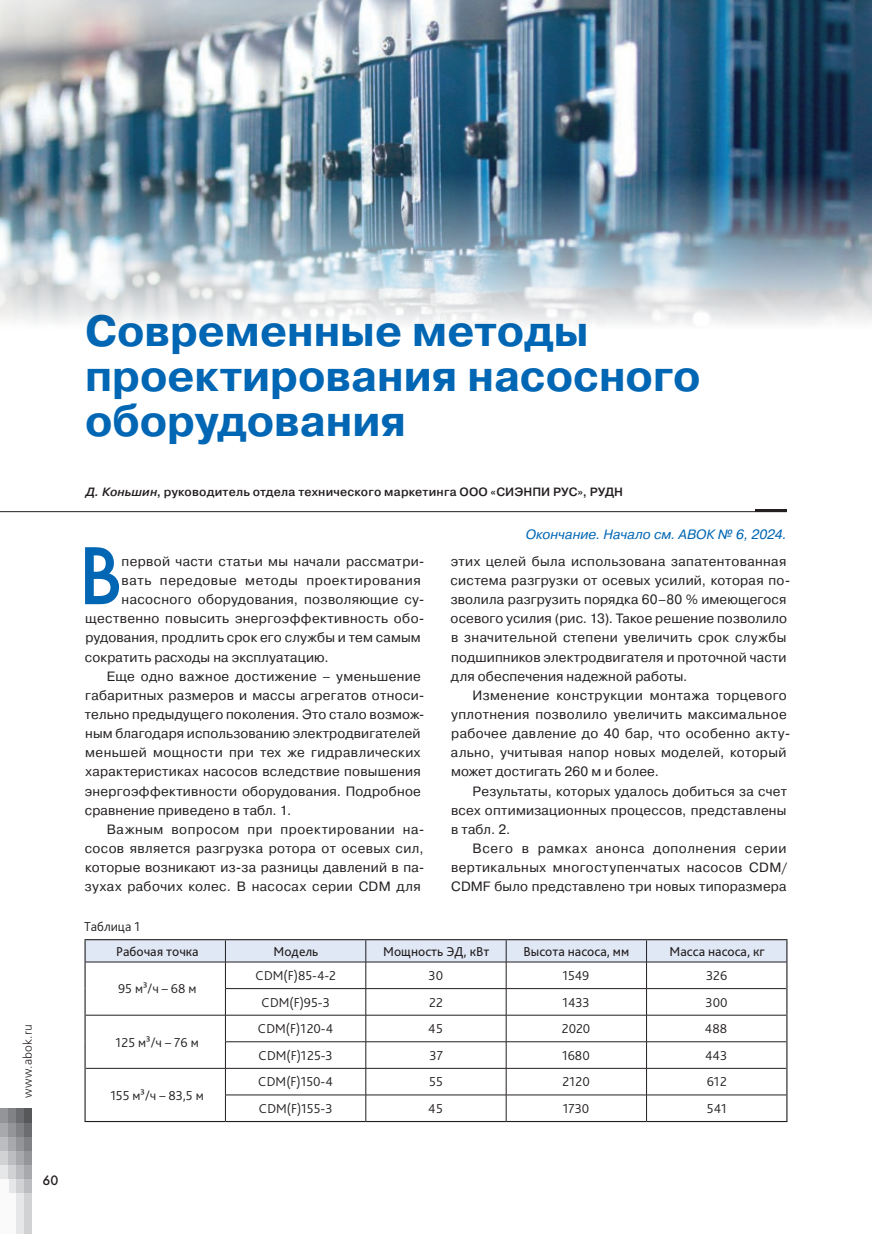
<style>
.page{position:relative;width:872px;height:1234px;background:#fff}
.page>*{position:absolute;margin:0;border:0;box-sizing:border-box;transform-origin:0 0}
.t1{font:500 85.35px "Futura";color:#0166b3}
.t2{font:700 43.5px/45px "Pragmatica";color:#0166b3}
.t3{font:13.5px/19.2px "Pragmatica";letter-spacing:.025em;color:#231f20}
.t4{font:300 13.5px "Bliss Pro";color:#231f20}
.t5{font:13.5px "Bliss Pro";color:#231f20}
.t6{font:13.5px "Pragmatica";letter-spacing:.045em;color:#231f20}
.t7{font:italic 13.5px "Pragmatica";letter-spacing:.005em;color:#0166b3}
.t8{font:13.5px "Futura Futuris C";color:#231f20}
.t9{font:500 12px "Pragmatica";letter-spacing:.015em;color:#231f20}
.t10{font:12px "Free Set Light C";letter-spacing:.015em;color:#231f20}
.s1{font-style:italic}
</style>
<div class="page">
<div style="left:0;top:1108px;width:9px;height:14px;background:#939598"></div>
<div style="left:0;top:1122px;width:9px;height:14px;background:#a8a9ad"></div>
<div style="left:0;top:1136px;width:9px;height:14px;background:#bcbdc0"></div>
<div style="left:0;top:1150px;width:9px;height:15px;background:#d1d2d4"></div>
<div style="left:0;top:1165px;width:9px;height:14px;background:#e6e7e9"></div>
<div style="left:9px;top:1108px;width:7px;height:14px;background:#808285"></div>
<div style="left:9px;top:1122px;width:7px;height:14px;background:#939598"></div>
<div style="left:9px;top:1136px;width:7px;height:14px;background:#a8a9ad"></div>
<div style="left:9px;top:1150px;width:7px;height:15px;background:#bcbdc0"></div>
<div style="left:9px;top:1165px;width:7px;height:14px;background:#d1d2d4"></div>
<div style="left:9px;top:1179px;width:7px;height:14px;background:#e6e7e9"></div>
<div style="left:16px;top:1108px;width:8px;height:14px;background:#6c6d70"></div>
<div style="left:16px;top:1122px;width:8px;height:14px;background:#808285"></div>
<div style="left:16px;top:1136px;width:8px;height:14px;background:#939598"></div>
<div style="left:16px;top:1150px;width:8px;height:15px;background:#a8a9ad"></div>
<div style="left:16px;top:1165px;width:8px;height:14px;background:#bcbdc0"></div>
<div style="left:16px;top:1179px;width:8px;height:14px;background:#d1d2d4"></div>
<div style="left:24px;top:1108px;width:8px;height:14px;background:#57585a"></div>
<div style="left:24px;top:1122px;width:8px;height:14px;background:#6c6d70"></div>
<div style="left:24px;top:1136px;width:8px;height:14px;background:#808285"></div>
<div style="left:24px;top:1150px;width:8px;height:15px;background:#939598"></div>
<div style="left:24px;top:1165px;width:8px;height:14px;background:#a8a9ad"></div>
<div style="left:24px;top:1179px;width:8px;height:14px;background:#bcbdc0"></div>
<div style="left:0;top:1179px;width:9px;height:54px;background:#fafafa"></div>
<div style="left:9px;top:1193px;width:7px;height:40px;background:#fafafa"></div>
<div style="left:16px;top:1193px;width:8px;height:40px;background:#e6e7e9"></div>
<div style="left:24px;top:1193px;width:8px;height:40px;background:#d1d2d4"></div>
<hr style="left:756px;top:509px;width:31px;height:3px;background:#231f20">
<hr style="left:0;top:511px;width:787px;height:1px;background:#231f20">
<img style="left:0;top:0;width:872px;height:324px">
<hr style="left:84px;top:938px;width:141px;height:2px;background:#231f20">
<hr style="left:84px;top:940px;width:2px;height:21px;background:#231f20">
<hr style="left:225px;top:938px;width:141px;height:2px;background:#231f20">
<hr style="left:366px;top:938px;width:140px;height:2px;background:#231f20">
<hr style="left:506px;top:938px;width:140px;height:2px;background:#231f20">
<hr style="left:646px;top:938px;width:141px;height:2px;background:#231f20">
<hr style="left:84px;top:961px;width:2px;height:27px;background:#231f20">
<hr style="left:84px;top:988px;width:2px;height:26px;background:#231f20">
<hr style="left:84px;top:1014px;width:2px;height:27px;background:#231f20">
<hr style="left:84px;top:1041px;width:2px;height:27px;background:#231f20">
<hr style="left:84px;top:1068px;width:2px;height:26px;background:#231f20">
<hr style="left:84px;top:1094px;width:2px;height:26px;background:#231f20">
<hr style="left:84px;top:1120px;width:141px;height:1px;background:#231f20">
<hr style="left:225px;top:1120px;width:141px;height:1px;background:#231f20">
<hr style="left:366px;top:1120px;width:140px;height:1px;background:#231f20">
<hr style="left:506px;top:1120px;width:140px;height:1px;background:#231f20">
<hr style="left:646px;top:1120px;width:141px;height:1px;background:#231f20">
<svg style="left:85px;top:939px;width:702px;height:181px"></svg>
<p class="t10" style="left:21px;top:1097px;width:75px;rotate:-90deg">www.abok.ru</p>
<p class="t8" style="left:43px;top:1171px;width:17px">60</p>
<h2 class="t2" style="left:85px;top:309px;width:617px">Современные методы проектирования насосного оборудования</h2>
<p class="t9" style="left:86px;top:484px;width:539px"><span class="s1">Д. Коньшин</span>, руководитель отдела технического маркетинга ООО «СИЭНПИ РУС», РУДН</p>
<h1 class="t1" style="left:78px;top:524px;width:46px">В</h1>
<p class="t3" style="left:122px;top:552px;width:304px">первой части статьи мы начали рассматри-</p>
<p class="t6" style="left:122px;top:572px;width:300px">вать передовые методы проектирования</p>
<p class="t3" style="left:122px;top:590px;width:304px">насосного оборудования, позволяющие су-</p>
<p class="t3" style="left:85px;top:609px;width:341px">щественно повысить энергоэффективность обо-</p>
<p class="t3" style="left:85px;top:628px;width:337px">рудования, продлить срок его службы и тем самым</p>
<p class="t3" style="left:85px;top:647px;width:245px">сократить расходы на эксплуатацию.</p>
<p class="t3" style="left:107px;top:666px;width:315px">Еще одно важное достижение – уменьшение</p>
<p class="t3" style="left:85px;top:685px;width:341px">габаритных размеров и массы агрегатов относи-</p>
<p class="t3" style="left:85px;top:705px;width:341px">тельно предыдущего поколения. Это стало возмож-</p>
<p class="t3" style="left:85px;top:724px;width:337px">ным благодаря использованию электродвигателей</p>
<p class="t3" style="left:85px;top:743px;width:337px">меньшей мощности при тех же гидравлических</p>
<p class="t3" style="left:86px;top:762px;width:337px">характеристиках насосов вследствие повышения</p>
<p class="t3" style="left:85px;top:781px;width:337px">энергоэффективности оборудования. Подробное</p>
<p class="t3" style="left:85px;top:800px;width:208px">сравнение приведено в табл. 1.</p>
<p class="t3" style="left:107px;top:819px;width:319px">Важным вопросом при проектировании на-</p>
<p class="t3" style="left:85px;top:838px;width:340px">сосов является разгрузка ротора от осевых сил,</p>
<p class="t3" style="left:85px;top:858px;width:341px">которые возникают из-за разницы давлений в па-</p>
<p class="t3" style="left:85px;top:877px;width:337px">зухах рабочих колес. В насосах серии CDM для</p>
<p class="t7" style="left:526px;top:526px;width:262px">Окончание. Начало см. АВОК № 6, 2024.</p>
<p class="t3" style="left:450px;top:551px;width:341px">этих целей была использована запатентованная система разгрузки от осевых усилий, которая по&shy;зволила разгрузить порядка 60–80 % имеющегося осевого усилия (рис. 13). Такое решение позволило в значительной степени увеличить срок службы подшипников электродвигателя и проточной части для обеспечения надежной работы.</p>
<p class="t3" style="left:451px;top:685px;width:341px;text-indent:22px">Изменение конструкции монтажа торцевого уплотнения позволило увеличить максимальное рабочее давление до 40 бар, что особенно акту&shy;ально, учитывая напор новых моделей, который может достигать 260 м и более.</p>
<p class="t3" style="left:451px;top:781px;width:337px;text-align:justify;text-indent:21px">Результаты, которых удалось добиться за счет всех оптимизационных процессов, представлены в табл. 2.</p>
<p class="t3" style="left:451px;top:838px;width:337px;text-align:justify;text-indent:21px">Всего в рамках анонса дополнения серии вертикальных многоступенчатых насосов CDM/ CDMF было представлено три новых типоразмера</p>
<p class="t4" style="left:84px;top:917px;width:57px">Таблица 1</p>
<p class="t5" style="left:116px;top:942px;width:84px">Рабочая точка</p>
<p class="t5" style="left:273px;top:942px;width:46px">Модель</p>
<p class="t5" style="left:383px;top:942px;width:108px">Мощность ЭД, кВт</p>
<p class="t5" style="left:523px;top:942px;width:107px">Высота насоса, мм</p>
<p class="t5" style="left:669px;top:942px;width:97px">Масса насоса, кг</p>
<p class="t4" style="left:118px;top:980px;width:80px">95 м³/ч – 68 м</p>
<p class="t4" style="left:255px;top:966px;width:82px">CDM(F)85-4-2</p>
<p class="t4" style="left:428px;top:966px;width:16px">30</p>
<p class="t4" style="left:562px;top:966px;width:28px">1549</p>
<p class="t4" style="left:706px;top:966px;width:23px">326</p>
<p class="t4" style="left:261px;top:993px;width:70px">CDM(F)95-3</p>
<p class="t4" style="left:429px;top:993px;width:15px">22</p>
<p class="t4" style="left:562px;top:993px;width:29px">1433</p>
<p class="t4" style="left:705px;top:993px;width:24px">300</p>
<p class="t4" style="left:115px;top:1033px;width:85px">125 м³/ч – 76 м</p>
<p class="t4" style="left:110px;top:1086px;width:95px">155 м³/ч – 83,5 м</p>
<p class="t4" style="left:258px;top:1020px;width:77px">CDM(F)120-4</p>
<p class="t4" style="left:428px;top:1020px;width:16px">45</p>
<p class="t4" style="left:562px;top:1020px;width:30px">2020</p>
<p class="t4" style="left:705px;top:1020px;width:24px">488</p>
<p class="t4" style="left:258px;top:1046px;width:76px">CDM(F)125-3</p>
<p class="t4" style="left:429px;top:1046px;width:15px">37</p>
<p class="t4" style="left:562px;top:1046px;width:29px">1680</p>
<p class="t4" style="left:705px;top:1046px;width:23px">443</p>
<p class="t4" style="left:258px;top:1073px;width:76px">CDM(F)150-4</p>
<p class="t4" style="left:429px;top:1073px;width:15px">55</p>
<p class="t4" style="left:562px;top:1073px;width:29px">2120</p>
<p class="t4" style="left:706px;top:1073px;width:22px">612</p>
<p class="t4" style="left:259px;top:1099px;width:75px">CDM(F)155-3</p>
<p class="t4" style="left:428px;top:1099px;width:16px">45</p>
<p class="t4" style="left:563px;top:1099px;width:28px">1730</p>
<p class="t4" style="left:707px;top:1099px;width:21px">541</p>
</div>
